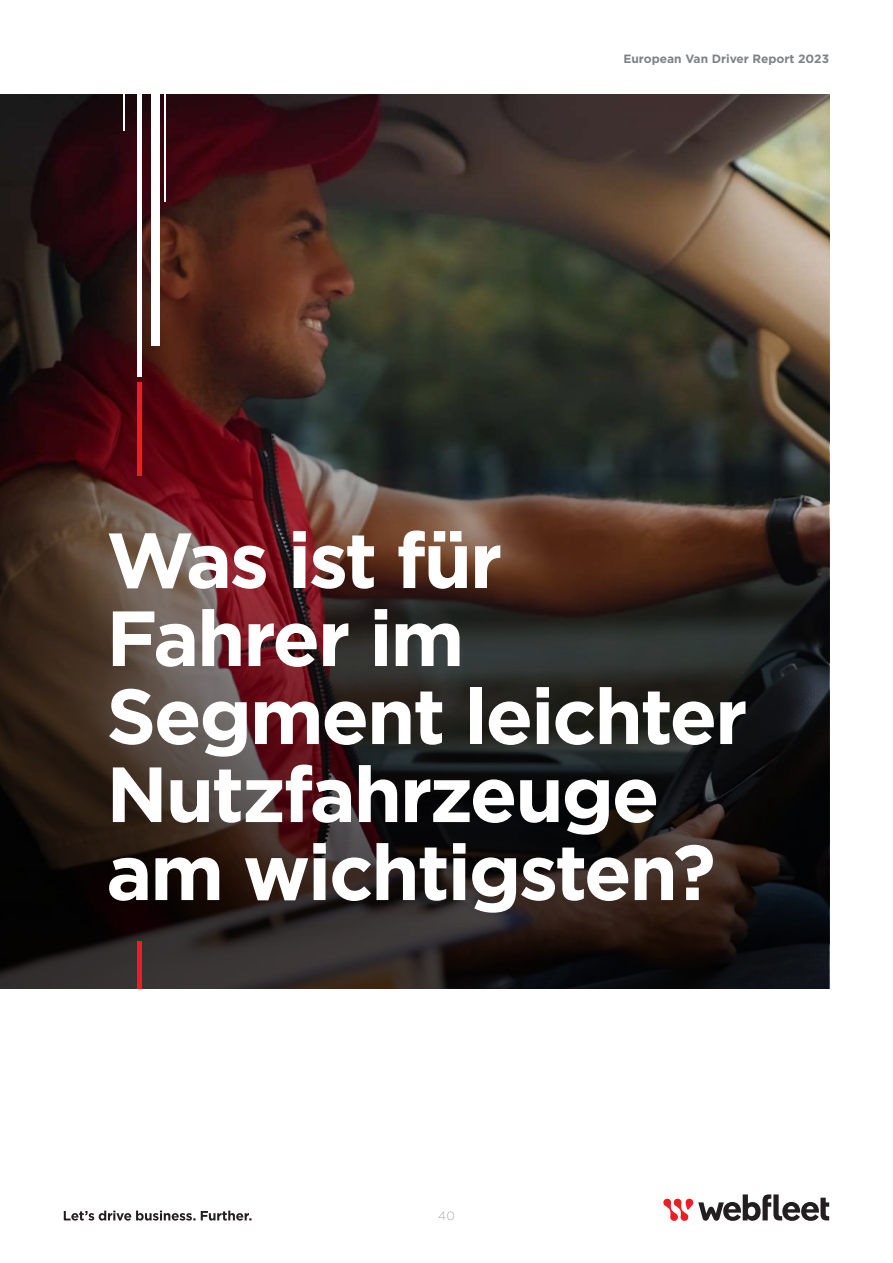
<style>
.page{position:relative;width:893px;height:1263px;background:#fff}
.page>*{position:absolute;margin:0;border:0;box-sizing:border-box;transform-origin:0 0}
.t1{font:700 78px/78px "Gotham";letter-spacing:-.03em;color:#fff}
.t2{font:700 12px "Gotham";color:#808285}
.t3{font:300 12px "Gotham";color:#a8a9ad}
</style>
<div class="page">
<svg style="left:663px;top:1194px;width:166px;height:27px"></svg>
<svg style="left:64px;top:1210px;width:188px;height:10px"></svg>
<img style="left:0;top:95px;width:829px;height:894px">
<div style="left:137px;top:0;width:5px;height:376px;background:#fff"></div>
<hr style="left:123px;top:0;width:2px;height:130px;background:#fff">
<hr style="left:165px;top:0;width:1px;height:202px;background:#fff">
<div style="left:151px;top:0;width:9px;height:345px;background:#fff"></div>
<div style="left:137px;top:382px;width:5px;height:94px;background:#ee1d23"></div>
<div style="left:137px;top:941px;width:5px;height:48px;background:#ee1d23"></div>
<p class="t2" style="left:623px;top:51px;width:207px">European Van Driver Report 2023</p>
<p class="t1" style="left:106px;top:521px;width:643px">Was ist für<br>Fahrer im<br>Segment leichter<br>Nutzfahrzeuge am wichtigsten?</p>
<p class="t3" style="left:438px;top:1208px;width:18px">40</p>
</div>
